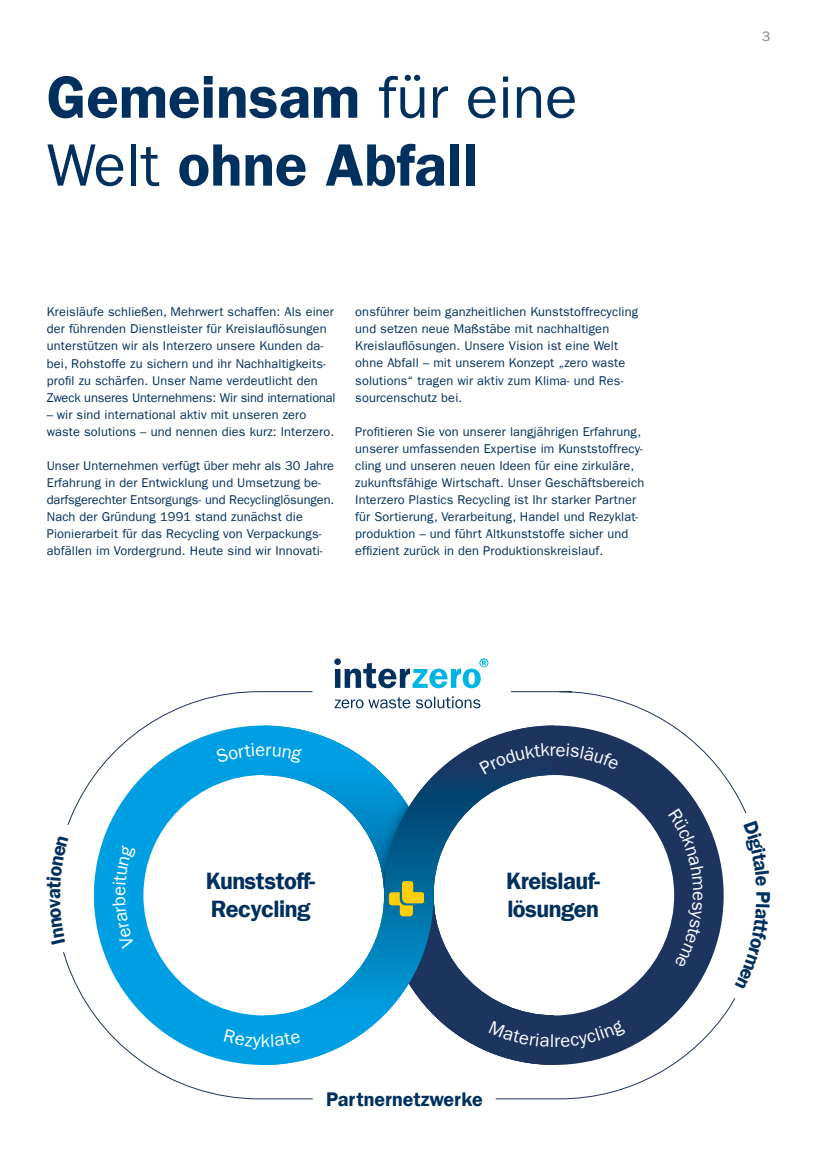
<style>
.page{position:relative;width:817px;height:1157px;background:#fff}
.page>*{position:absolute;margin:0;border:0;box-sizing:border-box;transform-origin:0 0}
.t1{font:600 60px/67.8px "Franklin Gothic LT";color:#00305d}
.t2{font:600 23.7px/28.5px "Franklin Gothic LT";letter-spacing:-.025em;color:#00305d}
.t3{font:600 19.8px "Franklin Gothic LT";color:#00305d}
.t4{font:13.5px "Franklin Gothic LT";color:#9d9d9c}
.t5{font:12.75px/17px "Franklin Gothic LT";letter-spacing:.01em;color:#00305d}
.s1{font-weight:400}
</style>
<div class="page">
<svg style="left:312px;top:732px;width:180px;height:326px"></svg>
<svg style="left:68px;top:691px;width:244px;height:134px"></svg>
<svg style="left:334px;top:658px;width:413px;height:331px"></svg>
<svg style="left:63px;top:835px;width:250px;height:264px"></svg>
<svg style="left:489px;top:998px;width:246px;height:101px"></svg>
<h1 class="t1" style="left:47px;top:63px;width:532px">Gemeinsam <span class="s1">für eine<br>Welt</span> ohne Abfall</h1>
<p class="t5" style="left:47px;top:304px;width:290px">Kreisläufe schließen, Mehrwert schaffen: Als einer der führenden Dienstleister für Kreislauflösungen unterstützen wir als Interzero unsere Kunden da&shy;bei, Rohstoffe zu sichern und ihr Nachhaltigkeits&shy;profil zu schärfen. Unser Name verdeutlicht den Zweck unseres Unternehmens: Wir sind international</p>
<p class="t5" style="left:47px;top:406px;width:289px">– wir sind international aktiv mit unseren zero waste solutions – und nennen dies kurz: Interzero.</p>
<p class="t5" style="left:47px;top:457px;width:289px">Unser Unternehmen verfügt über mehr als 30 Jahre Erfahrung in der Entwicklung und Umsetzung be&shy;darfsgerechter Entsorgungs- und Recyclinglösungen.<br>Nach der Gründung 1991 stand zunächst die Pionierarbeit für das Recycling von Verpackungs&shy;abfällen im Vordergrund. Heute sind wir Innovati-</p>
<p class="t5" style="left:355px;top:304px;width:284px">onsführer beim ganzheitlichen Kunststoffrecycling und setzen neue Maßstäbe mit nachhaltigen Kreislauflösungen. Unsere Vision ist eine Welt ohne Abfall – mit unserem Konzept „zero waste solutions“ tragen wir aktiv zum Klima- und Res&shy;sourcenschutz bei.</p>
<p class="t5" style="left:355px;top:423px;width:290px">Profitieren Sie von unserer langjährigen Erfahrung, unserer umfassenden Expertise im Kunststoffrecy&shy;cling und unseren neuen Ideen für eine zirkuläre, zukunftsfähige Wirtschaft. Unser Geschäftsbereich Interzero Plastics Recycling ist Ihr starker Partner für Sortierung, Verarbeitung, Handel und Rezyklat&shy;produktion – und führt Altkunststoffe sicher und effizient zurück in den Produktionskreislauf.</p>
<p class="t4" style="left:762px;top:29px;width:10px">3</p>
<h2 class="t2" style="left:206px;top:866px;width:111px">Kunststoff-<br>Recycling</h2>
<h2 class="t2" style="left:506px;top:866px;width:95px">Kreislauf&shy;lösungen</h2>
<h3 class="t3" style="left:326px;top:1087px;width:158px">Partnernetzwerke</h3>
</div>
